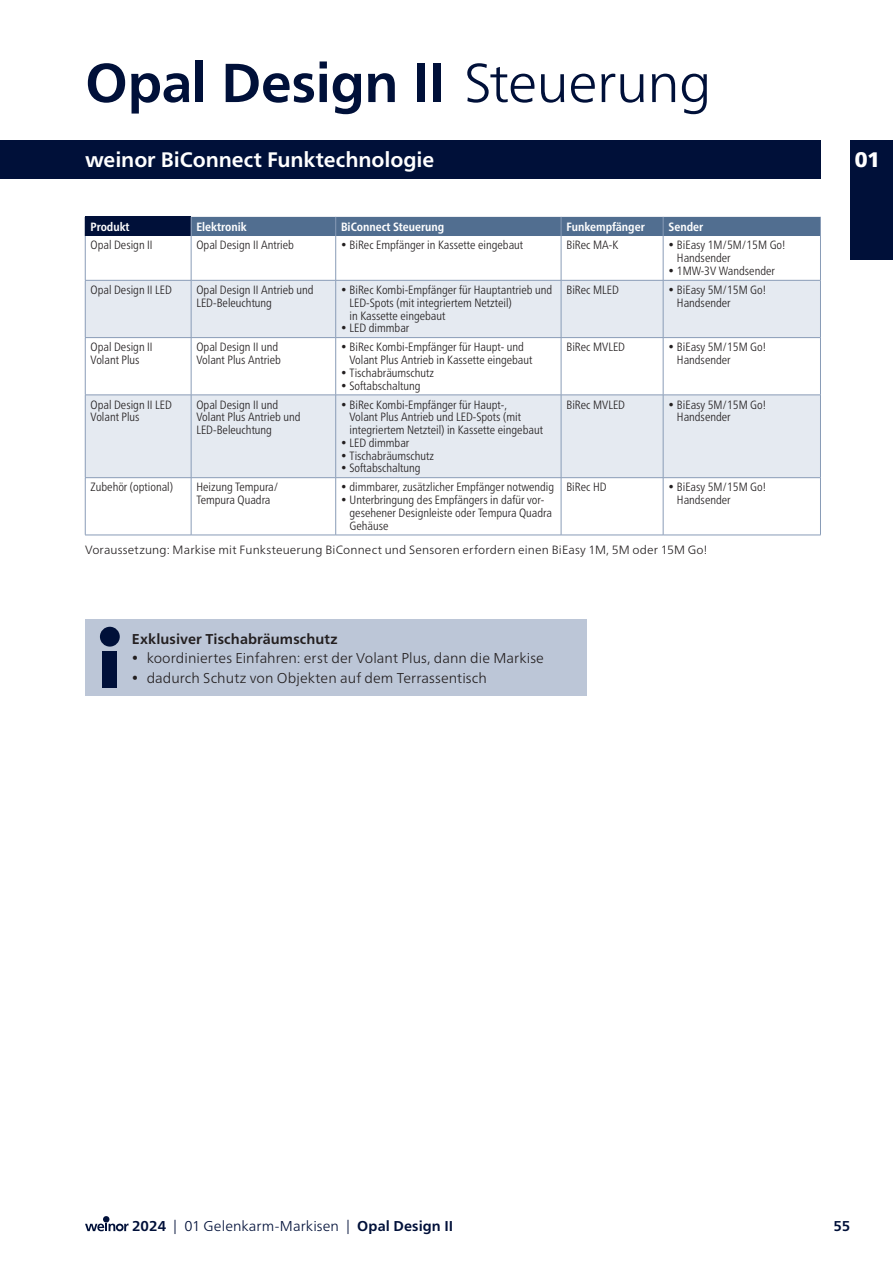
<style>
.page{position:relative;width:893px;height:1263px;background:#fff}
.page>*{position:absolute;margin:0;border:0;box-sizing:border-box;transform-origin:0 0}
.t1{font:700 54.75px "Frutiger Neue LTW1 G";letter-spacing:-.01em;color:#001039}
.t2{font:700 21px "Frutiger Neue LTW1 G";letter-spacing:-.005em;color:#fff}
.t3{font:900 21px "Frutiger Neue LTW1 G";color:#fff}
.t4{font:300 14.25px "Frutiger Neue LTW1 G";letter-spacing:.005em;color:#231f20}
.t5{font:300 14.25px "Frutiger Neue LTW1 G";letter-spacing:.005em;color:#001039}
.t6{font:700 14.25px "Frutiger Neue LTW1 G";letter-spacing:.005em;color:#231f20}
.t7{font:700 14.25px "Frutiger Neue LTW1 G";color:#001039}
.t8{font:300 condensed 12px/12.8px "Frutiger Neue LTW1 G";color:#231f20}
.t9{font:300 12px "Frutiger Neue LTW1 G";letter-spacing:.015em;color:#231f20}
.t10{font:700 condensed 12px "Frutiger Neue LTW1 G";color:#fff}
.s1{font-weight:300}
.s2{font-weight:700}
</style>
<div class="page">
<div style="left:0;top:140px;width:821px;height:39px;background:#001039"></div>
<div style="left:85px;top:619px;width:502px;height:76px;background:#bcc6d7"></div>
<div style="left:102px;top:651px;width:15px;height:36px;background:#001039"></div>
<div style="left:100px;top:627px;width:20px;height:20px;background:#001039;border-radius:50%"></div>
<div style="left:85px;top:217px;width:106px;height:19px;background:#001039"></div>
<svg style="left:86px;top:236px;width:734px;height:44px"></svg>
<svg style="left:86px;top:281px;width:734px;height:196px;fill:#e5eaf1"></svg>
<hr style="left:85px;top:236px;width:1px;height:44px;background:#899cb7">
<hr style="left:191px;top:236px;width:1px;height:44px;background:#899cb7">
<hr style="left:335px;top:236px;width:1px;height:44px;background:#899cb7">
<hr style="left:561px;top:236px;width:1px;height:44px;background:#899cb7">
<hr style="left:663px;top:236px;width:1px;height:44px;background:#899cb7">
<hr style="left:820px;top:236px;width:1px;height:44px;background:#899cb7">
<hr style="left:85px;top:280px;width:106px;height:1px;background:#899cb7">
<hr style="left:85px;top:281px;width:1px;height:56px;background:#899cb7">
<hr style="left:191px;top:280px;width:145px;height:1px;background:#899cb7">
<hr style="left:191px;top:281px;width:1px;height:56px;background:#899cb7">
<hr style="left:336px;top:280px;width:225px;height:1px;background:#899cb7">
<hr style="left:335px;top:281px;width:1px;height:56px;background:#899cb7">
<hr style="left:561px;top:280px;width:102px;height:1px;background:#899cb7">
<hr style="left:561px;top:281px;width:1px;height:56px;background:#899cb7">
<hr style="left:663px;top:280px;width:158px;height:1px;background:#899cb7">
<hr style="left:663px;top:281px;width:1px;height:56px;background:#899cb7">
<hr style="left:820px;top:281px;width:1px;height:56px;background:#899cb7">
<hr style="left:191px;top:337px;width:145px;height:1px;background:#899cb7">
<hr style="left:336px;top:337px;width:225px;height:1px;background:#899cb7">
<hr style="left:335px;top:338px;width:1px;height:57px;background:#899cb7">
<hr style="left:561px;top:337px;width:102px;height:1px;background:#899cb7">
<hr style="left:561px;top:338px;width:1px;height:57px;background:#899cb7">
<hr style="left:663px;top:337px;width:158px;height:1px;background:#899cb7">
<hr style="left:663px;top:338px;width:1px;height:57px;background:#899cb7">
<hr style="left:820px;top:338px;width:1px;height:57px;background:#899cb7">
<hr style="left:85px;top:395px;width:1px;height:82px;background:#899cb7">
<hr style="left:85px;top:477px;width:106px;height:1px;background:#899cb7">
<hr style="left:85px;top:478px;width:1px;height:57px;background:#899cb7">
<hr style="left:85px;top:535px;width:106px;height:1px;background:#899cb7">
<hr style="left:191px;top:395px;width:145px;height:1px;background:#899cb7">
<hr style="left:191px;top:395px;width:1px;height:82px;background:#899cb7">
<hr style="left:336px;top:395px;width:225px;height:1px;background:#899cb7">
<hr style="left:335px;top:395px;width:1px;height:82px;background:#899cb7">
<hr style="left:561px;top:395px;width:102px;height:1px;background:#899cb7">
<hr style="left:561px;top:395px;width:1px;height:82px;background:#899cb7">
<hr style="left:663px;top:395px;width:158px;height:1px;background:#899cb7">
<hr style="left:663px;top:395px;width:1px;height:82px;background:#899cb7">
<hr style="left:820px;top:395px;width:1px;height:82px;background:#899cb7">
<hr style="left:191px;top:477px;width:145px;height:1px;background:#899cb7">
<hr style="left:191px;top:478px;width:1px;height:57px;background:#899cb7">
<hr style="left:336px;top:477px;width:225px;height:1px;background:#899cb7">
<hr style="left:335px;top:478px;width:1px;height:57px;background:#899cb7">
<hr style="left:561px;top:477px;width:102px;height:1px;background:#899cb7">
<hr style="left:561px;top:478px;width:1px;height:57px;background:#899cb7">
<hr style="left:663px;top:477px;width:158px;height:1px;background:#899cb7">
<hr style="left:663px;top:478px;width:1px;height:57px;background:#899cb7">
<hr style="left:820px;top:478px;width:1px;height:57px;background:#899cb7">
<hr style="left:191px;top:535px;width:145px;height:1px;background:#899cb7">
<hr style="left:336px;top:535px;width:225px;height:1px;background:#899cb7">
<hr style="left:561px;top:535px;width:102px;height:1px;background:#899cb7">
<hr style="left:663px;top:535px;width:158px;height:1px;background:#899cb7">
<div style="left:191px;top:217px;width:630px;height:19px;background:#516e90"></div>
<hr style="left:85px;top:337px;width:106px;height:1px;background:#899cb7">
<hr style="left:85px;top:338px;width:1px;height:57px;background:#899cb7">
<hr style="left:191px;top:338px;width:1px;height:57px;background:#899cb7">
<hr style="left:85px;top:395px;width:106px;height:1px;background:#899cb7">
<svg style="left:85px;top:1216px;width:44px;height:15px"></svg>
<div style="left:850px;top:140px;width:43px;height:119px;background:#001039"></div>
<h1 class="t1" style="left:85px;top:51px;width:628px">Opal Design II <span class="s1">Steuerung</span></h1>
<h2 class="t2" style="left:85px;top:147px;width:351px">weinor BiConnect Funktechnologie</h2>
<p class="t10" style="left:91px;top:219px;width:41px">Produkt</p>
<p class="t10" style="left:196px;top:219px;width:52px">Elektronik</p>
<p class="t10" style="left:341px;top:219px;width:105px">BiConnect Steuerung</p>
<p class="t10" style="left:566px;top:219px;width:80px">Funkempfänger</p>
<p class="t10" style="left:668px;top:219px;width:36px">Sender</p>
<p class="t8" style="left:91px;top:239px;width:64px">Opal Design II</p>
<p class="t8" style="left:196px;top:239px;width:99px">Opal Design II Antrieb</p>
<p class="t8" style="left:341px;top:239px;width:184px">• BiRec Empfänger in Kassette eingebaut</p>
<p class="t8" style="left:566px;top:239px;width:53px">BiRec MA-K</p>
<p class="t8" style="left:677px;top:239px;width:110px;text-indent:-9px">• BiEasy 1M/5M/15M Go!<br>Handsender</p>
<p class="t8" style="left:668px;top:264px;width:108px">• 1MW-3V Wandsender</p>
<p class="t8" style="left:91px;top:283px;width:83px">Opal Design II LED</p>
<p class="t8" style="left:196px;top:283px;width:119px">Opal Design II Antrieb und<br>LED-Beleuchtung</p>
<p class="t8" style="left:350px;top:283px;width:204px;text-indent:-9px">• BiRec Kombi-Empfänger für Hauptantrieb und<br>LED-Spots (mit integriertem Netzteil)<br>in Kassette eingebaut</p>
<p class="t8" style="left:341px;top:322px;width:70px">• LED dimmbar</p>
<p class="t8" style="left:566px;top:283px;width:54px">BiRec MLED</p>
<p class="t8" style="left:677px;top:283px;width:91px;text-indent:-9px">• BiEasy 5M/15M Go!<br>Handsender</p>
<p class="t8" style="left:91px;top:341px;width:64px">Opal Design II<br>Volant Plus</p>
<p class="t8" style="left:196px;top:341px;width:86px">Opal Design II und<br>Volant Plus Antrieb</p>
<p class="t8" style="left:350px;top:341px;width:184px;text-indent:-9px">• BiRec Kombi-Empfänger für Haupt- und<br>Volant Plus Antrieb in Kassette eingebaut</p>
<p class="t8" style="left:341px;top:366px;width:95px">• Tischabräumschutz</p>
<p class="t8" style="left:341px;top:379px;width:81px">• Softabschaltung</p>
<p class="t8" style="left:91px;top:398px;width:83px">Opal Design II LED<br>Volant Plus</p>
<p class="t8" style="left:196px;top:398px;width:106px">Opal Design II und<br>Volant Plus Antrieb und<br>LED-Beleuchtung</p>
<p class="t8" style="left:350px;top:398px;width:195px;text-indent:-9px">• BiRec Kombi-Empfänger für Haupt-,<br>Volant Plus Antrieb und LED-Spots (mit integriertem Netzteil) in Kassette eingebaut</p>
<p class="t8" style="left:341px;top:436px;width:70px">• LED dimmbar</p>
<p class="t8" style="left:341px;top:449px;width:95px">• Tischabräumschutz</p>
<p class="t8" style="left:341px;top:462px;width:81px">• Softabschaltung</p>
<p class="t8" style="left:91px;top:481px;width:84px">Zubehör (optional)</p>
<p class="t8" style="left:196px;top:481px;width:83px">Heizung Tempura/<br>Tempura Quadra</p>
<p class="t8" style="left:341px;top:481px;width:214px">• dimmbarer, zusätzlicher Empfänger notwendig</p>
<p class="t8" style="left:350px;top:493px;width:204px;text-indent:-9px">• Unterbringung des Empfängers in dafür vor&shy;gesehener Designleiste oder Tempura Quadra<br>Gehäuse</p>
<p class="t8" style="left:566px;top:341px;width:60px">BiRec MVLED</p>
<p class="t8" style="left:677px;top:341px;width:91px;text-indent:-9px">• BiEasy 5M/15M Go!<br>Handsender</p>
<p class="t8" style="left:566px;top:398px;width:60px">BiRec MVLED</p>
<p class="t8" style="left:677px;top:398px;width:91px;text-indent:-9px">• BiEasy 5M/15M Go!<br>Handsender</p>
<p class="t8" style="left:566px;top:481px;width:42px">BiRec HD</p>
<p class="t8" style="left:677px;top:481px;width:91px;text-indent:-9px">• BiEasy 5M/15M Go!<br>Handsender</p>
<p class="t9" style="left:85px;top:543px;width:624px">Voraussetzung: Markise mit Funksteuerung BiConnect und Sensoren erfordern einen BiEasy 1M, 5M oder 15M Go!</p>
<p class="t6" style="left:132px;top:631px;width:207px">Exklusiver Tischabräumschutz</p>
<p class="t4" style="left:132px;top:650px;width:414px">• koordiniertes Einfahren: erst der Volant Plus, dann die Markise</p>
<p class="t4" style="left:132px;top:669px;width:357px">• dadurch Schutz von Objekten auf dem Terrassentisch</p>
<h2 class="t3" style="left:855px;top:144px;width:27px">01</h2>
<p class="t5" style="left:132px;top:1217px;width:323px"><span class="s2">2024</span> | 01 Gelenkarm-Markisen | <span class="s2">Opal Design II</span></p>
<p class="t7" style="left:833px;top:1218px;width:18px">55</p>
</div>
